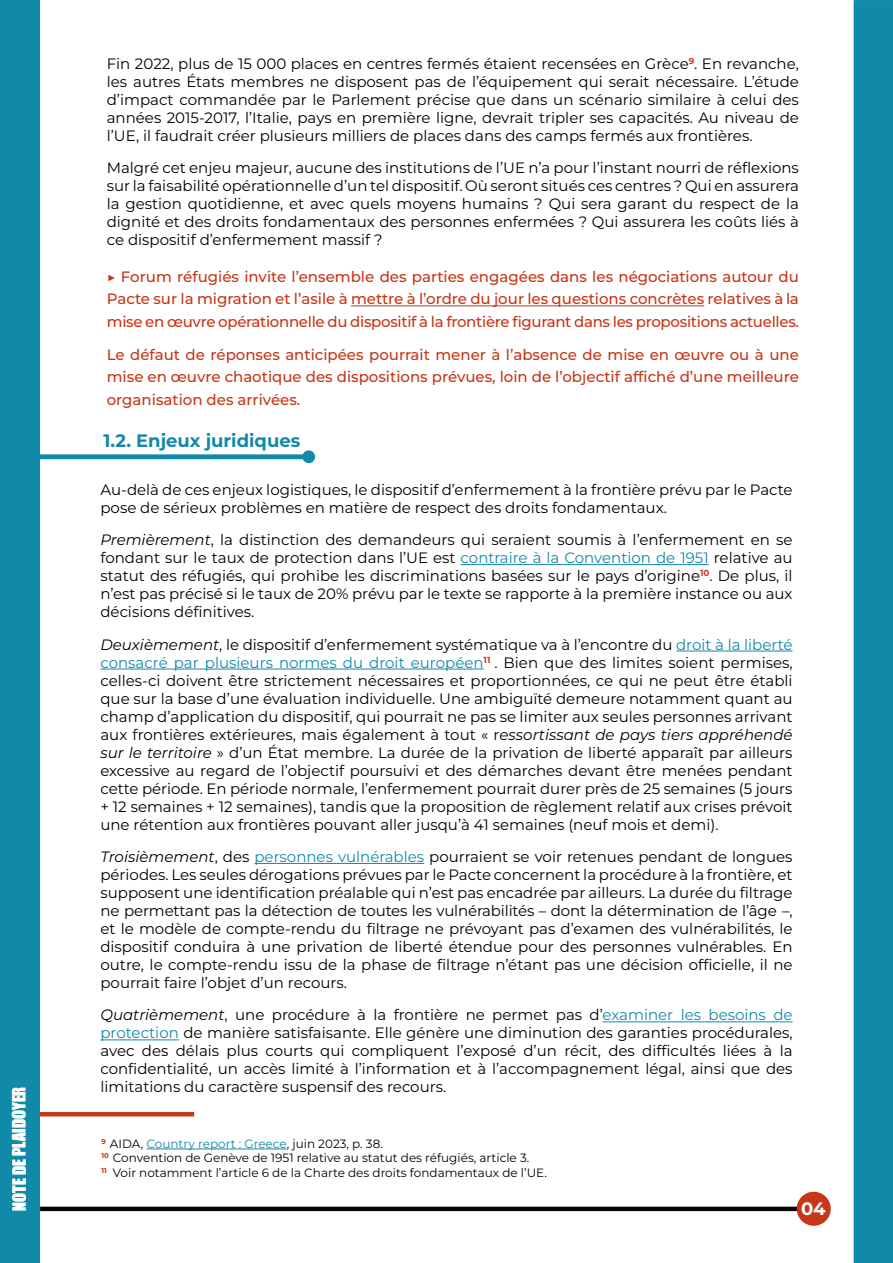
<style>
.page{position:relative;width:893px;height:1263px;background:#fff}
.page>*{position:absolute;margin:0;border:0;box-sizing:border-box;transform-origin:0 0}
.t1{font:700 18px "Montserrat";color:#1389a8}
.t2{font:700 18px "Montserrat";color:#fff}
.t3{font:16.5px "Impact";letter-spacing:-.005em;color:#fff}
.t4{font:15px/18px "Montserrat";color:#000;text-align:justify}
.t5{font:500 15px/22.5px "Montserrat";letter-spacing:-.015em;color:#c73617;text-align:justify}
.t6{font:12px/14.9px "Montserrat";color:#020203}
.s1{font-weight:600}
.s2{font-style:italic}
.s3{color:#1389a8}
</style>
<div class="page">
<svg style="left:40px;top:1206px;width:757px;height:5px;background:#282425"></svg>
<div style="left:797px;top:1192px;width:33px;height:33px;background:#c73617;border-radius:50%"></div>
<div style="left:797px;top:1192px;width:34px;height:34px;border:2px solid #c73417;border-radius:50%"></div>
<hr style="left:351px;top:305px;width:353px;height:1px;background:#c73617">
<hr style="left:36px;top:1112px;width:158px;height:4px;background:#c73617">
<hr style="left:147px;top:1149px;width:140px;height:1px;background:#1389a8">
<div style="left:1px;top:1px;width:38px;height:1261px;background:#108aa8"></div>
<div style="left:0;top:0;width:40px;height:1263px;border:2px solid #0f8aa9"></div>
<div style="left:854px;top:1px;width:39px;height:1261px;background:#108aa8"></div>
<svg style="left:38px;top:454px;width:264px;height:5px"></svg>
<div style="left:303px;top:451px;width:11px;height:11px;background:#0f8aa9;border-radius:50%"></div>
<div style="left:302px;top:450px;width:13px;height:13px;border:2px solid #0f8aa9;border-radius:50%"></div>
<hr style="left:461px;top:564px;width:248px;height:1px;background:#1389a8">
<hr style="left:676px;top:651px;width:117px;height:1px;background:#1389a8">
<hr style="left:100px;top:669px;width:384px;height:1px;background:#1389a8">
<hr style="left:254px;top:863px;width:170px;height:1px;background:#1389a8">
<hr style="left:602px;top:1021px;width:191px;height:1px;background:#1389a8">
<hr style="left:100px;top:1039px;width:79px;height:1px;background:#1389a8">
<p class="t3" style="left:6px;top:1211px;width:126px;rotate:-90deg">NOTE DE PLAIDOYER</p>
<p class="t4" style="left:107px;top:54px;width:694px">Fin 2022, plus de 15 000 places en centres fermés étaient recensées en Grèce<sup>9</sup>. En revanche, les autres États membres ne disposent pas de l’équipement qui serait nécessaire. L’étude d’impact commandée par le Parlement précise que dans un scénario similaire à celui des années 2015-2017, l’Italie, pays en première ligne, devrait tripler ses capacités. Au niveau de l’UE, il faudrait créer plusieurs milliers de places dans des camps fermés aux frontières.</p>
<p class="t4" style="left:107px;top:158px;width:694px">Malgré cet enjeu majeur, aucune des institutions de l’UE n’a pour l’instant nourri de réflexions sur la faisabilité opérationnelle d’un tel dispositif. Où seront situés ces centres ? Qui en assurera la gestion quotidienne, et avec quels moyens humains ? Qui sera garant du respect de la dignité et des droits fondamentaux des personnes enfermées ? Qui assurera les coûts liés à ce dispositif d’enfermement massif ?</p>
<p class="t5" style="left:107px;top:265px;width:694px"><span class="s1">▶</span> Forum réfugiés invite l’ensemble des parties engagées dans les négociations autour du Pacte sur la migration et l’asile à mettre à l’ordre du jour les questions concrètes relatives à la mise en œuvre opérationnelle du dispositif à la frontière figurant dans les propositions actuelles.</p>
<p class="t5" style="left:107px;top:343px;width:694px">Le défaut de réponses anticipées pourrait mener à l’absence de mise en œuvre ou à une mise en œuvre chaotique des dispositions prévues, loin de l’objectif affiché d’une meilleure organisation des arrivées.</p>
<p class="t1" style="left:104px;top:428px;width:198px">1.2. Enjeux juridiques</p>
<p class="t4" style="left:100px;top:480px;width:694px">Au-delà de ces enjeux logistiques, le dispositif d’enfermement à la frontière prévu par le Pacte pose de sérieux problèmes en matière de respect des droits fondamentaux.</p>
<p class="t4" style="left:100px;top:530px;width:694px"><span class="s2">Premièrement</span>, la distinction des demandeurs qui seraient soumis à l’enfermement en se fondant sur le taux de protection dans l’UE est <span class="s3">contraire à la Convention de 1951</span> relative au statut des réfugiés, qui prohibe les discriminations basées sur le pays d’origine<sup>10</sup>. De plus, il n’est pas précisé si le taux de 20% prévu par le texte se rapporte à la première instance ou aux décisions définitives.</p>
<p class="t4" style="left:100px;top:635px;width:694px"><span class="s2">Deuxièmement</span>, le dispositif d’enfermement systématique va à l’encontre du <span class="s3">droit à la liberté consacré par plusieurs normes du droit européen</span><sup>11</sup> . Bien que des limites soient permises, celles-ci doivent être strictement nécessaires et proportionnées, ce qui ne peut être établi que sur la base d’une évaluation individuelle. Une ambiguïté demeure notamment quant au champ d’application du dispositif, qui pourrait ne pas se limiter aux seules personnes arrivant aux frontières extérieures, mais également à tout « r<span class="s2">essortissant de pays tiers appréhendé sur le territoire</span> » d’un État membre. La durée de la privation de liberté apparaît par ailleurs excessive au regard de l’objectif poursuivi et des démarches devant être menées pendant cette période. En période normale, l’enfermement pourrait durer près de 25 semaines (5 jours + 12 semaines + 12 semaines), tandis que la proposition de règlement relatif aux crises prévoit une rétention aux frontières pouvant aller jusqu’à 41 semaines (neuf mois et demi).</p>
<p class="t4" style="left:100px;top:847px;width:694px"><span class="s2">Troisièmement</span>, des <span class="s3">personnes vulnérables</span> pourraient se voir retenues pendant de longues périodes. Les seules dérogations prévues par le Pacte concernent la procédure à la frontière, et supposent une identification préalable qui n’est pas encadrée par ailleurs. La durée du filtrage ne permettant pas la détection de toutes les vulnérabilités – dont la détermination de l’âge –, et le modèle de compte-rendu du filtrage ne prévoyant pas d’examen des vulnérabilités, le dispositif conduira à une privation de liberté étendue pour des personnes vulnérables. En outre, le compte-rendu issu de la phase de filtrage n’étant pas une décision officielle, il ne pourrait faire l’objet d’un recours.</p>
<p class="t4" style="left:100px;top:1006px;width:694px"><span class="s2">Quatrièmement</span>, une procédure à la frontière ne permet pas d’<span class="s3">examiner les besoins de protection</span> de manière satisfaisante. Elle génère une diminution des garanties procédurales, avec des délais plus courts qui compliquent l’exposé d’un récit, des difficultés liées à la confidentialité, un accès limité à l’information et à l’accompagnement légal, ainsi que des limitations du caractère suspensif des recours.</p>
<p class="t6" style="left:101px;top:1136px;width:447px"><sup>9</sup> AIDA, <span class="s3">Country report : Greece</span>, juin 2023, p. 38.<br><sup>10</sup> Convention de Genève de 1951 relative au statut des réfugiés, article 3.<br><sup>11</sup> Voir notamment l’article 6 de la Charte des droits fondamentaux de l’UE.</p>
<p class="t2" style="left:801px;top:1197px;width:26px">04</p>
</div>
